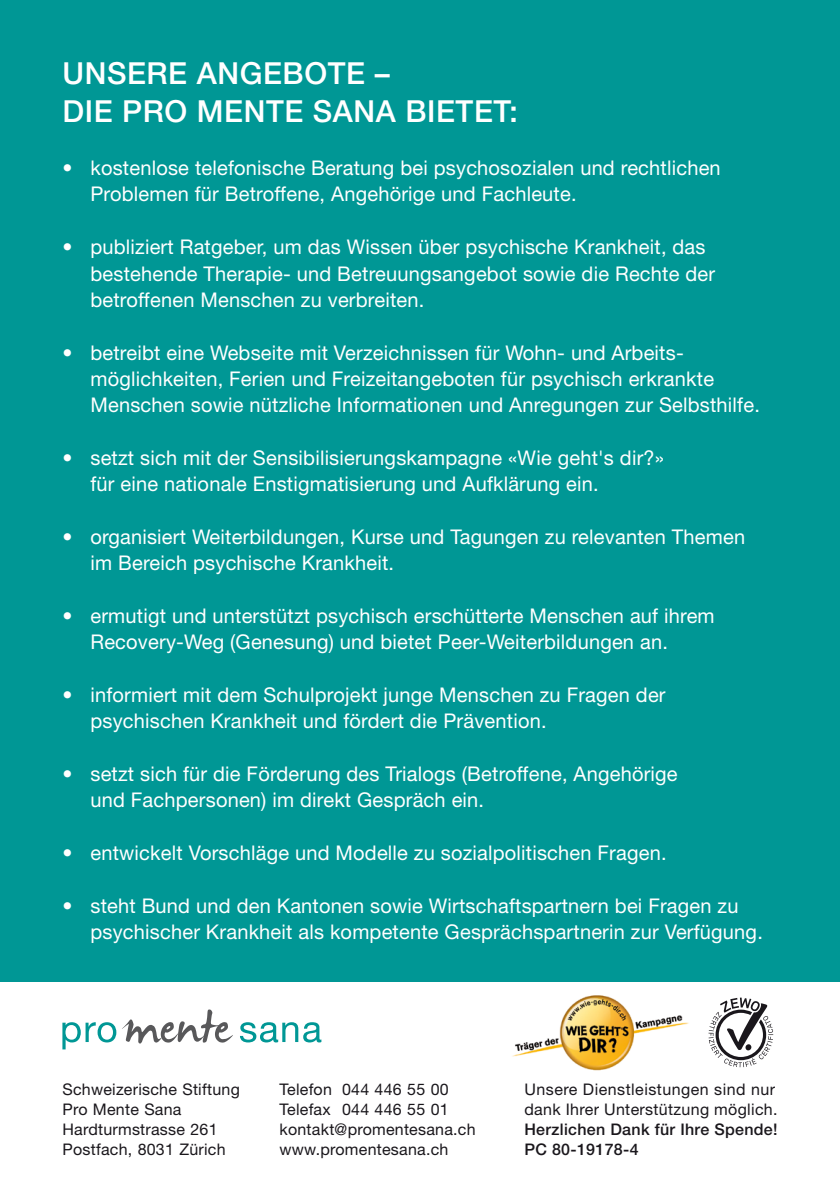
<style>
.page{position:relative;width:840px;height:1191px;background:#fff}
.page>*{position:absolute;margin:0;border:0;box-sizing:border-box;transform-origin:0 0}
.t1{font:500 30.4px/38.6px "Helvetica Neue";letter-spacing:.02em;color:#fff}
.t2{font:20.2px/26.4px "Helvetica Neue";letter-spacing:.01em;color:#fff}
.t3{font:16px/20px "Helvetica Neue";letter-spacing:.015em;color:#1a171c}
.t4{font:500 16px/20px "Helvetica Neue";letter-spacing:.02em;color:#1a171c}
</style>
<div class="page">
<div style="left:0;top:0;width:839px;height:981px;background:#009795"></div>
<svg style="left:708px;top:997px;width:64px;height:70px"></svg>
<svg style="left:62px;top:1022px;width:54px;height:27px"></svg>
<svg style="left:240px;top:1022px;width:81px;height:20px"></svg>
<svg style="left:122px;top:1009px;width:111px;height:34px"></svg>
<img style="left:512px;top:995px;width:177px;height:76px">
<h1 class="t1" style="left:62px;top:54px;width:456px">UNSERE ANGEBOTE –<br>DIE PRO MENTE SANA BIETET:</h1>
<p class="t2" style="left:90px;top:154px;width:631px;text-indent:-28px">• kostenlose telefonische Beratung bei psychosozialen und rechtlichen<br>Problemen für Betroffene, Angehörige und Fachleute.</p>
<p class="t2" style="left:90px;top:233px;width:626px;text-indent:-28px">• publiziert Ratgeber, um das Wissen über psychische Krankheit, das bestehende Therapie- und Betreuungsangebot sowie die Rechte der betroffenen Menschen zu verbreiten.</p>
<p class="t2" style="left:90px;top:339px;width:670px;text-indent:-28px">• betreibt eine Webseite mit Verzeichnissen für Wohn- und Arbeits&shy;möglichkeiten, Ferien und Freizeitangeboten für psychisch erkrankte<br>Menschen sowie nützliche Informationen und Anregungen zur Selbsthilfe.</p>
<p class="t2" style="left:90px;top:444px;width:575px;text-indent:-28px">• setzt sich mit der Sensibilisierungskampagne «Wie geht's dir?» für eine nationale Enstigmatisierung und Aufklärung ein.</p>
<p class="t2" style="left:90px;top:523px;width:656px;text-indent:-28px">• organisiert Weiterbildungen, Kurse und Tagungen zu relevanten Themen im Bereich psychische Krankheit.</p>
<p class="t2" style="left:90px;top:602px;width:625px;text-indent:-28px">• ermutigt und unterstützt psychisch erschütterte Menschen auf ihrem<br>Recovery-Weg (Genesung) und bietet Peer-Weiterbildungen an.</p>
<p class="t2" style="left:90px;top:681px;width:576px;text-indent:-28px">• informiert mit dem Schulprojekt junge Menschen zu Fragen der psychischen Krankheit und fördert die Prävention.</p>
<p class="t2" style="left:90px;top:760px;width:588px;text-indent:-28px">• setzt sich für die Förderung des Trialogs (Betroffene, Angehörige und Fachpersonen) im direkt Gespräch ein.</p>
<p class="t2" style="left:62px;top:839px;width:605px">• entwickelt Vorschläge und Modelle zu sozialpolitischen Fragen.</p>
<p class="t2" style="left:90px;top:892px;width:673px;text-indent:-28px">• steht Bund und den Kantonen sowie Wirtschaftspartnern bei Fragen zu psychischer Krankheit als kompetente Gesprächspartnerin zur Verfügung.</p>
<p class="t3" style="left:62px;top:1078px;width:179px">Schweizerische Stiftung<br>Pro Mente Sana<br>Hardturmstrasse 261<br>Postfach, 8031 Zürich</p>
<p class="t3" style="left:279px;top:1078px;width:197px">Telefon 044 446 55 00<br>Telefax 044 446 55 01 kontakt@promentesana.ch www.promentesana.ch</p>
<p class="t3" style="left:524px;top:1078px;width:254px">Unsere Dienstleistungen sind nur dank Ihrer Unterstützung möglich.</p>
<p class="t4" style="left:524px;top:1118px;width:254px">HERZLICHEN DANK FÜR IHRE SPENDE!<br>PC 80-19178-4</p>
</div>
